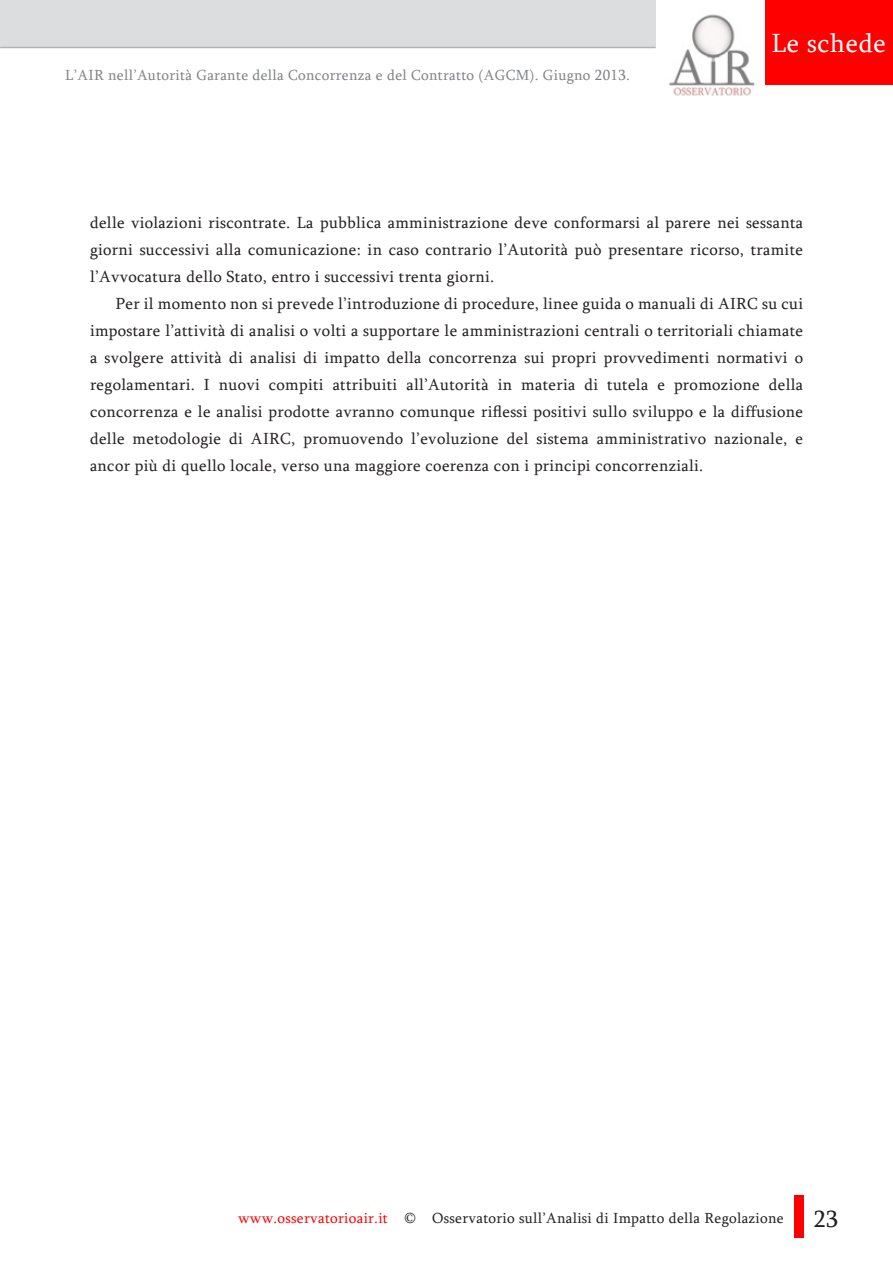
<style>
.page{position:relative;width:893px;height:1263px;background:#fff}
.page>*{position:absolute;margin:0;border:0;box-sizing:border-box;transform-origin:0 0}
.t1{font:27px "Sylfaen";letter-spacing:.02em;color:#fff}
.Note_testo{font:16.5px/27px "Sylfaen";letter-spacing:.02em;color:#231f20;text-align:justify}
.t2{font:15px "Sylfaen";letter-spacing:.02em;color:#231f20}
.t3{font:15px "Sylfaen";letter-spacing:.02em;color:#808285}
.s1{color:#f00}
.s2{font-size:24px}
</style>
<div class="page">
<div style="left:765px;top:0;width:128px;height:84px;background:#f00"></div>
<img style="left:655px;top:0;width:100px;height:96px">
<div style="left:0;top:0;width:655px;height:48px;background:#dcdddf"></div>
<img style="left:794px;top:1195px;width:9px;height:42px">
<hr style="left:0;top:47px;width:656px;height:1px;background:#b2b3b7">
<p class="t3" style="left:65px;top:65px;width:566px">L’AIR nell’Autorità Garante della Concorrenza e del Contratto (AGCM). Giugno 2013.</p>
<h1 class="t1" style="left:771px;top:25px;width:116px">Le schede</h1>
<p class="Note_testo" style="left:90px;top:209px;width:715px">delle violazioni riscontrate. La pubblica amministrazione deve conformarsi al parere nei sessanta giorni successivi alla comunicazione: in caso contrario l’Autorità può presentare ricorso, tramite l’Avvocatura dello Stato, entro i successivi trenta giorni.</p>
<p class="Note_testo" style="left:90px;top:290px;width:715px;text-indent:26px">Per il momento non si prevede l’introduzione di procedure, linee guida o manuali di AIRC su cui impostare l’attività di analisi o volti a supportare le amministrazioni centrali o territoriali chiamate a svolgere attività di analisi di impatto della concorrenza sui propri provvedimenti normativi o regolamentari. I nuovi compiti attribuiti all’Autorità in materia di tutela e promozione della concorrenza e le analisi prodotte avranno comunque riflessi positivi sullo sviluppo e la diffusione delle metodologie di AIRC, promuovendo l’evoluzione del sistema amministrativo nazionale, e ancor più di quello locale, verso una maggiore coerenza con i principi concorrenziali.</p>
<p class="t2" style="left:238px;top:1208px;width:602px"><span class="s1">www.osservatorioair.it</span> © Osservatorio sull’Analisi di Impatto della Regolazione <span class="s2">23</span></p>
</div>
